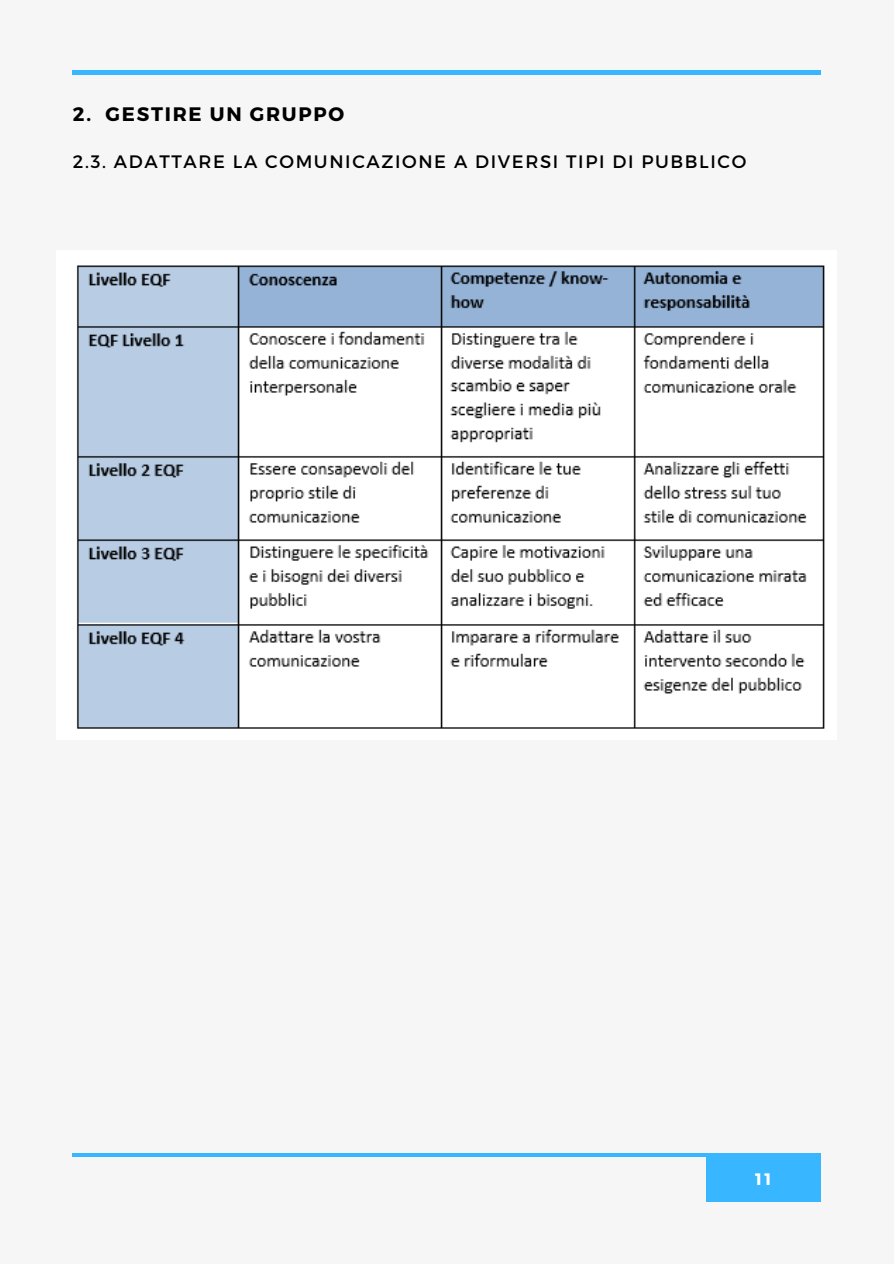
<style>
.page{position:relative;width:894px;height:1264px;background:#fff}
.page>*{position:absolute;margin:0;border:0;box-sizing:border-box;transform-origin:0 0}
.t1{font:700 19.5px "Montserrat";letter-spacing:.09em;color:#000}
.t2{font:18px "Montserrat";letter-spacing:.09em;color:#000}
.t3{font:700 16.5px "Montserrat";color:#fff}
</style>
<div class="page">
<div style="left:0;top:0;width:893px;height:1263px;background:#f6f6f6"></div>
<hr style="left:72px;top:71px;width:748px;height:3px;background:#38b6ff">
<div style="left:705px;top:1155px;width:115px;height:46px;background:#38b6ff"></div>
<hr style="left:72px;top:1153px;width:748px;height:3px;background:#38b6ff">
<img style="left:77px;top:265px;width:748px;height:464px">
<p class="t1" style="left:73px;top:101px;width:273px">2. GESTIRE UN GRUPPO</p>
<p class="t2" style="left:73px;top:150px;width:674px">2.3. ADATTARE LA COMUNICAZIONE A DIVERSI TIPI DI PUBBLICO</p>
<p class="t3" style="left:755px;top:1168px;width:17px">11</p>
</div>
